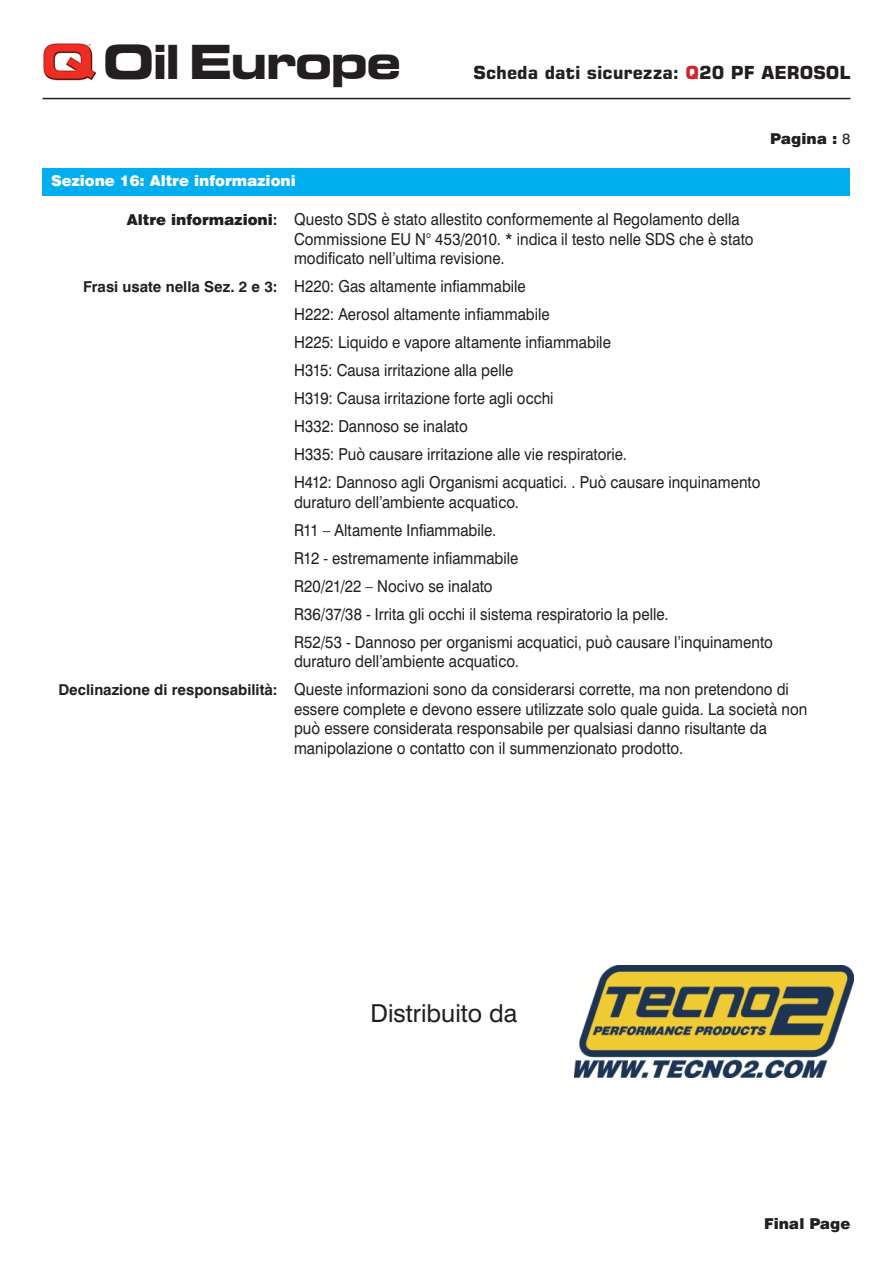
<style>
.page{position:relative;width:893px;height:1263px;background:#fff}
.page>*{position:absolute;margin:0;border:0;box-sizing:border-box;transform-origin:0 0}
.t1{font:700 expanded 46.95px "Square 721 BT";letter-spacing:-.05em;color:#231f20}
.t2{font:24.75px "Swiss 721 BT";color:#231f20}
.t3{font:700 18px "Square 721 BT";color:#231f20}
.t4{font:16.5px/28px "Swiss 721 BT";color:#231f20;scale:.91 1}
.t5{font:900 15px "Swiss 721 BT";color:#fff}
.t6{font:900 15px "Swiss 721 BT";color:#231f20}
.s1{color:#d1232a}
.s2{font-weight:400}
.s3{font-weight:900;font-size:15px}
.s4{font-weight:700;font-size:15px}
.s5{color:#221e20}
</style>
<div class="page">
<img style="left:43px;top:43px;width:53px;height:38px">
<hr style="left:43px;top:98px;width:807px;height:1px;background:#231f20">
<div style="left:43px;top:168px;width:807px;height:28px;background:#00aeef"></div>
<img style="left:575px;top:965px;width:279px;height:113px">
<h1 class="t1" style="left:103px;top:34px;width:300px">Oil Europe</h1>
<p class="t3" style="left:474px;top:62px;width:378px">Scheda dati sicurezza: <span class="s1">Q</span>20 PF AEROSOL</p>
<p class="t6" style="left:770px;top:130px;width:82px">Pagina : <span class="s2">8</span></p>
<p class="t5" style="left:51px;top:172px;width:246px">Sezione 16: Altre informazioni</p>
<p class="t4" style="left:294px;top:209px;width:506px;line-height:19.5px;text-indent:-167px"><span class="s3">Altre informazioni</span><span class="s4">:</span> Questo SDS è stato allestito conformemente al Regolamento della<br>Commissione EU N° 453/2010. * indica il testo nelle SDS che è stato modificato nell’ultima revisione.</p>
<p class="t4" style="left:294px;top:272px;width:514px;text-indent:-211px"><span class="s4">Frasi usate nella Sez. 2 e 3:</span> H220: Gas altamente infiammabile<br>H222: Aerosol altamente infiammabile<br>H225: Liquido e vapore altamente infiammabile<br>H315: Causa irritazione alla pelle<br>H319: Causa irritazione forte agli occhi<br>H332: Dannoso se inalato<br>H335: Può causare irritazione alle vie respiratorie.<br>H412: Dannoso agli Organismi acquatici. . Può causare inquinamento</p>
<p class="t4" style="left:294px;top:488px;width:528px">duraturo dell’ambiente acquatico.<br>R11 – Altamente Infiammabile.<br>R12 - estremamente infiammabile<br>R20/21/22 – Nocivo se inalato<br>R36/37/38 - Irrita gli occhi il sistema respiratorio la pelle.<br>R52/53 - Dannoso per organismi acquatici, può causare l’inquinamento</p>
<p class="t4" style="left:58px;top:647px;width:804px;text-indent:236px">duraturo dell’ambiente acquatico.<br><span class="s4">Declinazione di responsabilità:</span> Queste informazioni sono da considerarsi corrette, ma non pretendono di</p>
<p class="t4" style="left:294px;top:699px;width:566px;line-height:19.5px">essere complete e devono essere utilizzate solo quale guida. La società non può essere considerata responsabile per qualsiasi danno risultante da manipolazione o contatto con il summenzionato prodotto.</p>
<h2 class="t2" style="left:371px;top:998px;width:148px">Distribuito <span class="s5">da</span></h2>
<p class="t6" style="left:764px;top:1214px;width:88px">Final Page</p>
</div>
